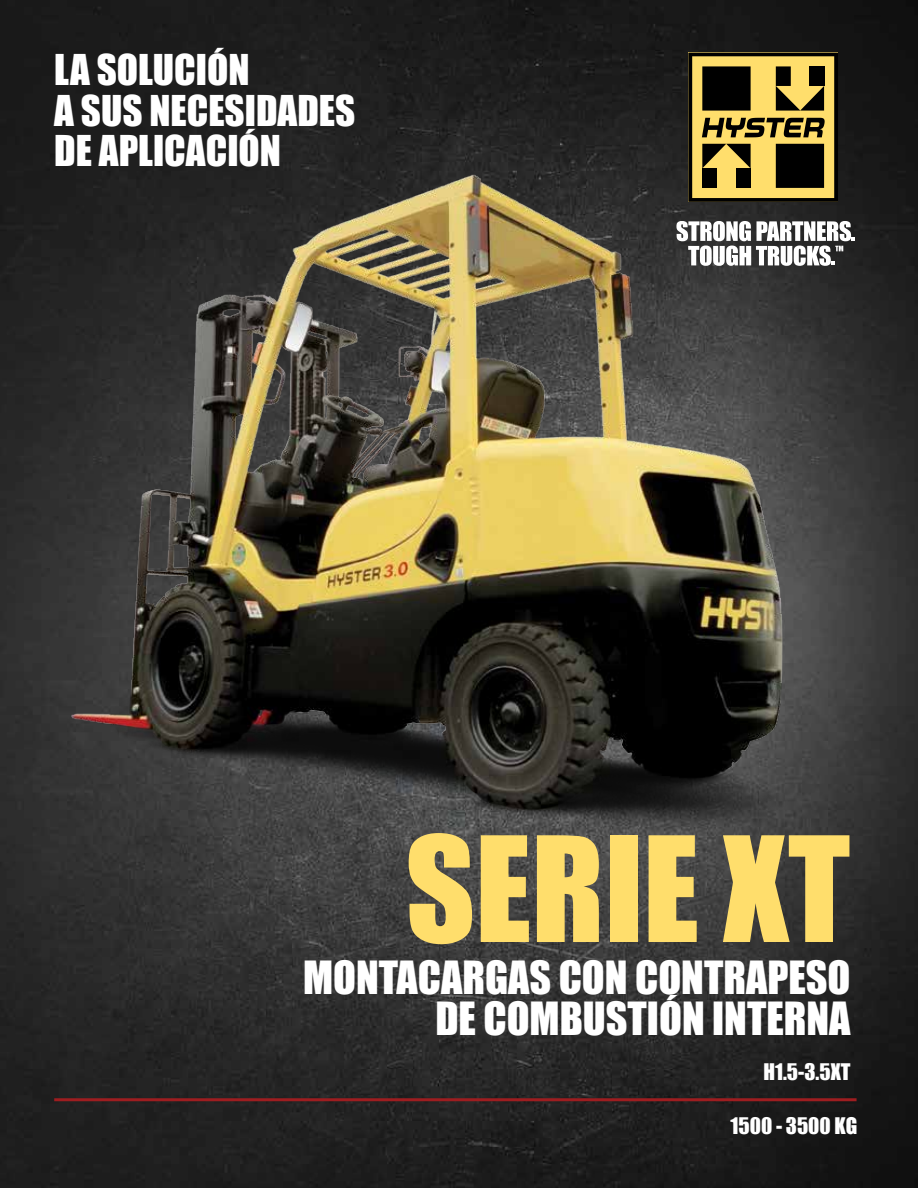
<style>
.page{position:relative;width:918px;height:1188px;background:#fff}
.page>*{position:absolute;margin:0;border:0;box-sizing:border-box;transform-origin:0 0}
.t1{font:135px "Impact";color:#ffde6c}
.t2{font:42px/40.5px "Impact";color:#fff;text-align:right}
.t3{font:39px/40.5px "Impact";color:#fff}
.t4{font:21px "Impact";color:#fff}
</style>
<div class="page">
<img style="left:0;top:0;width:918px;height:1188px">
<svg style="left:688px;top:53px;width:150px;height:149px;background:#9c8742"></svg>
<div style="left:702px;top:66px;width:49px;height:45px;background:#000"></div>
<svg style="left:811px;top:221px;width:44px;height:45px"></svg>
<img style="left:59px;top:156px;width:752px;height:714px">
<hr style="left:54px;top:1098px;width:803px;height:3px;background:#9e1d20">
<p class="t3" style="left:54px;top:49px;width:303px">LA SOLUCIÓN<br>A SUS NECESIDADES<br>DE APLICACIÓN</p>
<h1 class="t1" style="left:405px;top:784px;width:446px">SERIE XT</h1>
<p class="t2" style="left:303px;top:956px;width:549px">MONTACARGAS CON CONTRAPESO<br>DE COMBUSTIÓN INTERNA</p>
<p class="t4" style="left:763px;top:1056px;width:79px">H1.5-3.5XT</p>
<p class="t4" style="left:731px;top:1109px;width:128px">1500 - 3500 KG</p>
</div>
